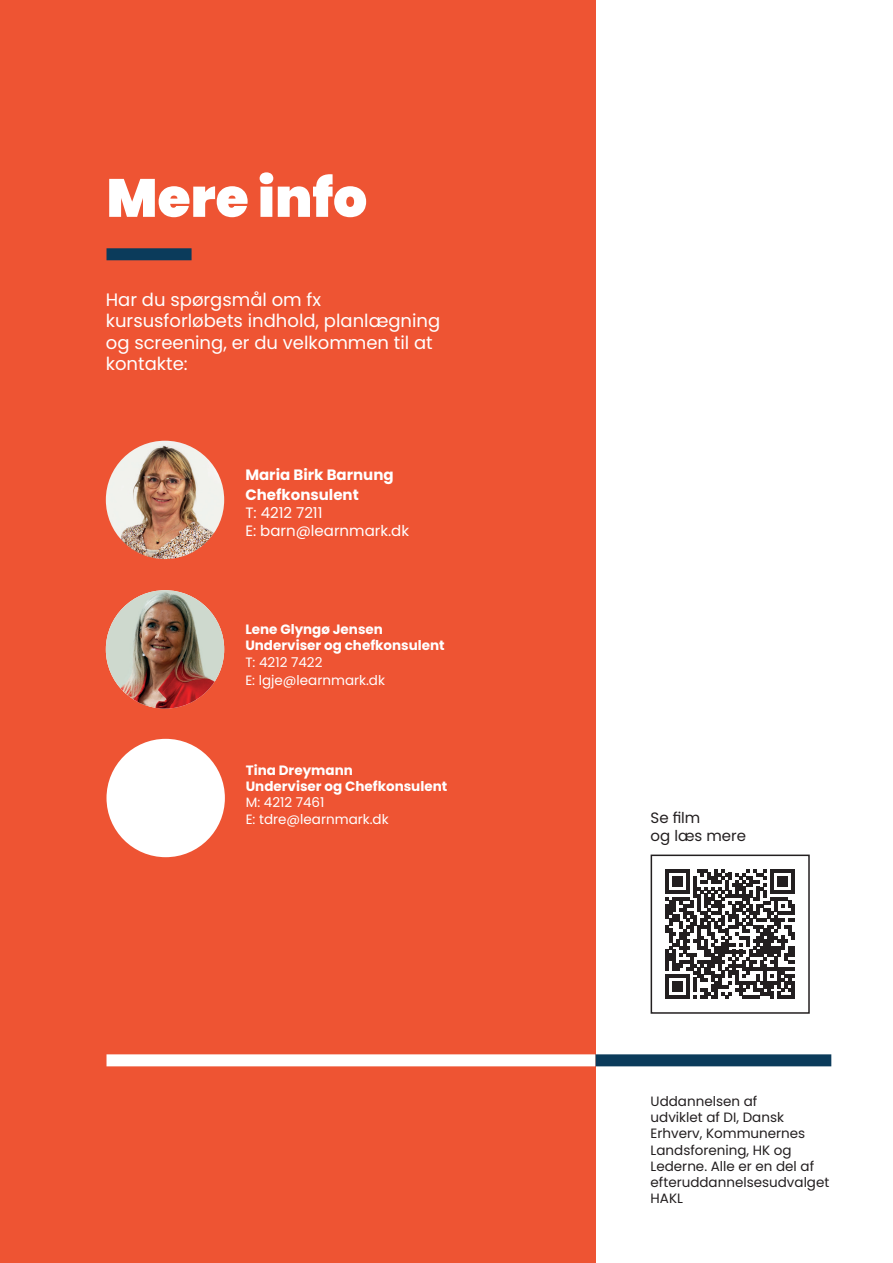
<style>
.page{position:relative;width:893px;height:1263px;background:#fff}
.page>*{position:absolute;margin:0;border:0;box-sizing:border-box;transform-origin:0 0}
.t1{font:900 53.7px "Poppins";color:#fff}
.t2{font:18px/21.6px "Poppins";color:#fff}
.t3{font:700 15px/19.8px "Poppins";color:#fff}
.t4{font:15px "Poppins";color:#fff}
.t5{font:15px/18px "Poppins";color:#231f20}
.t6{font:13.5px/16.2px "Poppins";color:#231f20}
.t7{font:700 13.5px/16.2px "Poppins";color:#fff}
.t8{font:13.5px/16.2px "Poppins";color:#fff}
</style>
<div class="page">
<div style="left:0;top:0;width:595px;height:1263px;background:#ee5433"></div>
<img style="left:106px;top:590px;width:118px;height:118px;border-radius:59px">
<img style="left:106px;top:441px;width:118px;height:118px;border-radius:59px">
<div style="left:595px;top:1054px;width:236px;height:12px;background:#0b3b5b"></div>
<div style="left:107px;top:1054px;width:488px;height:12px;background:#fff"></div>
<div style="left:107px;top:248px;width:85px;height:12px;background:#0b3b5b"></div>
<div style="left:107px;top:739px;width:118px;height:118px;background:#fff;border-radius:50%"></div>
<svg style="left:665px;top:869px;width:130px;height:130px"></svg>
<hr style="left:791px;top:981px;width:4px;height:18px;background:#231f20">
<div style="left:651px;top:854px;width:159px;height:160px;border:2px solid #231f20"></div>
<p class="t1" style="left:107px;top:167px;width:262px">Mere info</p>
<p class="t2" style="left:106px;top:289px;width:336px">Har du spørgsmål om fx kursusforløbets indhold, planlægning og screening, er du velkommen til at kontakte:</p>
<p class="t3" style="left:245px;top:465px;width:150px">Maria Birk Barnung<br>Chefkonsulent</p>
<p class="t4" style="left:245px;top:504px;width:79px">T: 4212 7211</p>
<p class="t4" style="left:245px;top:522px;width:165px">E: barn@learnmark.dk</p>
<p class="t7" style="left:245px;top:621px;width:201px">Lene Glyngø Jensen<br>Underviser og chefkonsulent</p>
<p class="t8" style="left:245px;top:654px;width:79px">T: 4212 7422</p>
<p class="t8" style="left:245px;top:672px;width:141px">E: lgje@learnmark.dk</p>
<p class="t7" style="left:246px;top:762px;width:109px">Tina Dreymann</p>
<p class="t7" style="left:246px;top:778px;width:203px">Underviser og Chefkonsulent</p>
<p class="t8" style="left:246px;top:795px;width:144px">M: 4212 7461<br>E: tdre@learnmark.dk</p>
<p class="t5" style="left:651px;top:809px;width:97px">Se film<br>og læs mere</p>
<p class="t6" style="left:651px;top:1093px;width:180px">Uddannelsen af<br>udviklet af DI, Dansk<br>Erhverv, Kommunernes<br>Landsforening, HK og<br>Lederne. Alle er en del af efteruddannelsesudvalget<br>HAKL</p>
</div>
